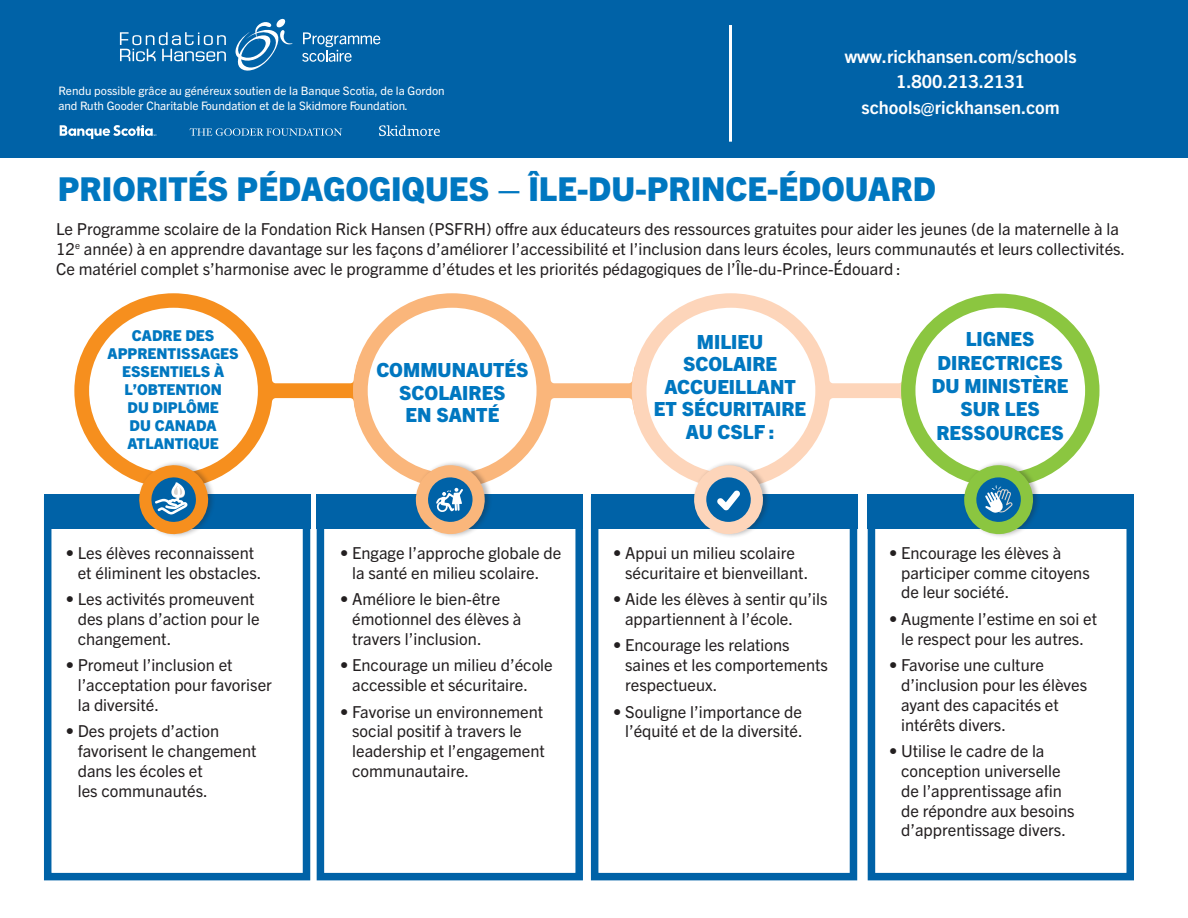
<style>
.page{position:relative;width:1188px;height:918px;background:#fff}
.page>*{position:absolute;margin:0;border:0;box-sizing:border-box;transform-origin:0 0}
.t1{font:800 33px "Trade Gothic Next LT Pro";color:#0077c0}
.t2{font:800 19.5px/22.5px "Trade Gothic Next LT Pro";color:#0077c0;text-align:center}
.t3{font:700 18px/25.5px "Trade Gothic Next LT Pro";color:#fff;text-align:center}
.t4{font:16.5px/19.8px "Trade Gothic Next LT Pro";color:#231f20}
.t5{font:800 15px/18px "Trade Gothic Next LT Pro";color:#0077c0;text-align:center}
.t6{font:11.7px/14.5px "Trade Gothic Next LT Pro";color:#fff}
</style>
<div class="page">
<div style="left:0;top:0;width:1188px;height:157px;background:#0062a7"></div>
<div style="left:868px;top:497px;width:266px;height:383px;border:8px solid #0062a7"></div>
<div style="left:868px;top:494px;width:266px;height:35px;background:#0062a7"></div>
<div style="left:591px;top:497px;width:266px;height:383px;border:8px solid #0062a7"></div>
<div style="left:591px;top:494px;width:266px;height:35px;background:#0062a7"></div>
<div style="left:317px;top:497px;width:266px;height:383px;border:8px solid #0062a7"></div>
<div style="left:317px;top:494px;width:266px;height:35px;background:#0062a7"></div>
<div style="left:44px;top:497px;width:266px;height:383px;border:8px solid #0062a7"></div>
<div style="left:44px;top:494px;width:266px;height:35px;background:#0062a7"></div>
<svg style="left:74px;top:293px;width:279px;height:189px"></svg>
<svg style="left:353px;top:293px;width:279px;height:188px"></svg>
<svg style="left:632px;top:293px;width:269px;height:188px"></svg>
<div style="left:414px;top:460px;width:79px;height:78px;background:#231f20;opacity:.3"></div>
<svg style="left:415px;top:464px;width:71px;height:71px"></svg>
<div style="left:138px;top:460px;width:78px;height:78px;background:#231f20;opacity:.3"></div>
<svg style="left:138px;top:464px;width:72px;height:72px"></svg>
<div style="left:963px;top:460px;width:78px;height:78px;background:#231f20;opacity:.3"></div>
<svg style="left:901px;top:294px;width:199px;height:241px"></svg>
<div style="left:693px;top:460px;width:78px;height:78px;background:#231f20;opacity:.3"></div>
<svg style="left:693px;top:465px;width:71px;height:70px"></svg>
<hr style="left:729px;top:25px;width:3px;height:117px;background:#fff">
<svg style="left:60px;top:125px;width:97px;height:14px"></svg>
<svg style="left:379px;top:125px;width:61px;height:11px"></svg>
<svg style="left:189px;top:128px;width:153px;height:8px"></svg>
<svg style="left:120px;top:32px;width:106px;height:29px"></svg>
<svg style="left:235px;top:18px;width:57px;height:53px"></svg>
<svg style="left:302px;top:32px;width:78px;height:30px"></svg>
<p class="t6" style="left:58px;top:83px;width:388px">Rendu possible grâce au généreux soutien de la Banque Scotia, de la Gordon and Ruth Gooder Charitable Foundation et de la Skidmore Foundation.</p>
<p class="t3" style="left:845px;top:42px;width:233px">www.rickhansen.com/schools<br>1.800.213.2131 schools@rickhansen.com</p>
<h1 class="t1" style="left:58px;top:166px;width:880px">PRIORITÉS PÉDAGOGIQUES – ÎLE-DU-PRINCE-ÉDOUARD</h1>
<p class="t4" style="left:56px;top:218px;width:1071px">Le Programme scolaire de la Fondation Rick Hansen (PSFRH) offre aux éducateurs des ressources gratuites pour aider les jeunes (de la maternelle à la<br>12<sup>e</sup> année) à en apprendre davantage sur les façons d’améliorer l’accessibilité et l’inclusion dans leurs écoles, leurs communautés et leurs collectivités.<br>Ce matériel complet s’harmonise avec le programme d’études et les priorités pédagogiques de l’Île-du-Prince-Édouard :</p>
<p class="t5" style="left:108px;top:325px;width:133px">CADRE DES<br>APPRENTISSAGES<br>ESSENTIELS À<br>L’OBTENTION<br>DU DIPLÔME<br>DU CANADA<br>ATLANTIQUE</p>
<p class="t4" style="left:78px;top:542px;width:185px;text-indent:-12px">• Les élèves reconnaissent et éliminent les obstacles.</p>
<p class="t4" style="left:78px;top:588px;width:183px;text-indent:-12px">• Les activités promeuvent des plans d’action pour le changement.</p>
<p class="t4" style="left:78px;top:654px;width:196px;text-indent:-12px">• Promeut l’inclusion et l’acceptation pour favoriser la diversité.</p>
<p class="t4" style="left:78px;top:720px;width:180px;text-indent:-12px">• Des projets d’action favorisent le changement dans les écoles et<br>les communautés.</p>
<p class="t2" style="left:376px;top:357px;width:154px">COMMUNAUTÉS<br>SCOLAIRES<br>EN SANTÉ</p>
<p class="t4" style="left:340px;top:542px;width:223px;text-align:center">• Engage l’approche globale de la santé en milieu scolaire.</p>
<p class="t4" style="left:352px;top:588px;width:171px;text-indent:-12px">• Améliore le bien-être émotionnel des élèves à travers l’inclusion.</p>
<p class="t4" style="left:352px;top:654px;width:202px;text-indent:-12px">• Encourage un milieu d’école accessible et sécuritaire.</p>
<p class="t4" style="left:352px;top:701px;width:194px;text-indent:-12px">• Favorise un environnement social positif à travers le leadership et l’engagement communautaire.</p>
<p class="t2" style="left:654px;top:329px;width:154px">MILIEU<br>SCOLAIRE<br>ACCUEILLANT<br>ET SÉCURITAIRE<br>AU CSLF :</p>
<p class="t4" style="left:625px;top:542px;width:185px;text-indent:-12px">• Appui un milieu scolaire sécuritaire et bienveillant.</p>
<p class="t4" style="left:625px;top:588px;width:204px;text-indent:-12px">• Aide les élèves à sentir qu’ils appartiennent à l’école.</p>
<p class="t4" style="left:625px;top:634px;width:204px;text-indent:-12px">• Encourage les relations saines et les comportements respectueux.</p>
<p class="t4" style="left:613px;top:701px;width:191px;text-align:right">• Souligne l’importance de l’équité et de la diversité.</p>
<p class="t2" style="left:932px;top:326px;width:138px;line-height:23.4px">LIGNES<br>DIRECTRICES<br>DU MINISTÈRE<br>SUR LES<br>RESSOURCES</p>
<p class="t4" style="left:901px;top:542px;width:190px;text-indent:-12px">• Encourage les élèves à participer comme citoyens de leur société.</p>
<p class="t4" style="left:889px;top:608px;width:210px;text-align:center">• Augmente l’estime en soi et le respect pour les autres.</p>
<p class="t4" style="left:901px;top:654px;width:188px;text-indent:-12px">• Favorise une culture d’inclusion pour les élèves ayant des capacités et intérêts divers.</p>
<p class="t4" style="left:901px;top:740px;width:175px;text-indent:-12px">• Utilise le cadre de la conception universelle de l’apprentissage afin de répondre aux besoins d’apprentissage divers.</p>
</div>
